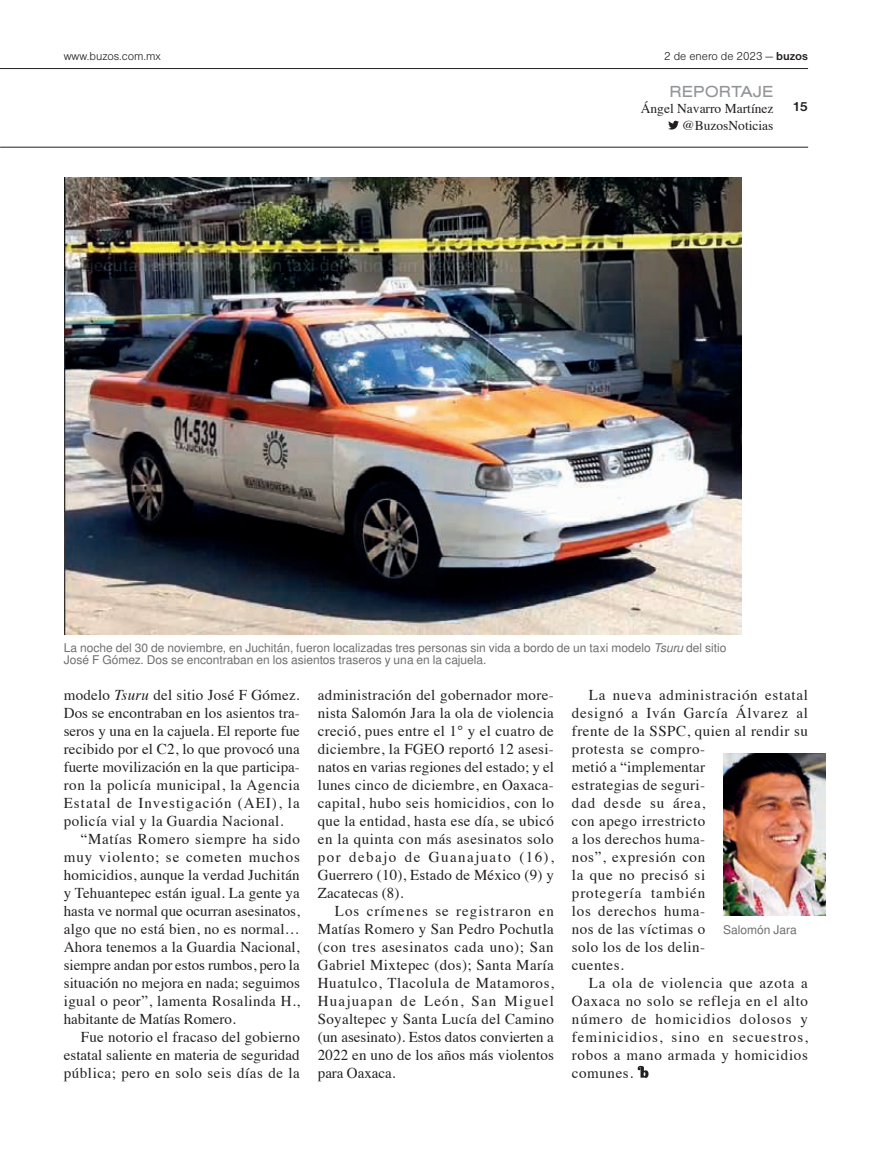
<style>
.page{position:relative;width:893px;height:1149px;background:#fff}
.page>*{position:absolute;margin:0;border:0;box-sizing:border-box;transform-origin:0 0}
.t1{font:16.5px "Nimbus San T Regu Exte";color:#939598}
.t2{font:15px/18px "Times";letter-spacing:.035em;color:#231f20;text-align:justify}
.t3{font:13.5px/16.2px "Times";color:#231f20;text-align:right}
.t4{font:700 13.5px "Nimbus Sans DOT";color:#231f20}
.t5{font:12px/12px "Nimbus San L";color:#6c6d70}
.t6{font:12px "Nimbus Sans DOT Ligh";color:#231f20}
.s1{font-family:"Nimbus Sans DOT";font-weight:700}
.s2{font-style:italic}
</style>
<div class="page">
<svg style="left:668px;top:121px;width:11px;height:8px"></svg>
<hr style="left:0;top:147px;width:808px;height:1px;background:#231f20">
<hr style="left:0;top:68px;width:808px;height:1px;background:#231f20">
<img style="left:64px;top:177px;width:677px;height:457px">
<svg style="left:638px;top:1065px;width:10px;height:12px"></svg>
<img style="left:723px;top:753px;width:103px;height:162px">
<p class="t6" style="left:64px;top:50px;width:99px">www.buzos.com.mx</p>
<p class="t6" style="left:664px;top:50px;width:145px">2 de enero de 2023 — <span class="s1">buzos</span></p>
<p class="t1" style="left:670px;top:82px;width:105px">REPORTAJE</p>
<p class="t3" style="left:641px;top:99px;width:134px">Ángel Navarro Martínez @BuzosNoticias</p>
<p class="t4" style="left:792px;top:99px;width:17px">15</p>
<p class="t5" style="left:64px;top:640px;width:664px">La noche del 30 de noviembre, en Juchitán, fueron localizadas tres personas sin vida a bordo de un taxi modelo <span class="s2">Tsuru</span> del sitio<br>José F Gómez. Dos se encontraban en los asientos traseros y una en la cajuela.</p>
<p class="t2" style="left:64px;top:684px;width:238px">modelo <span class="s2">Tsuru</span> del sitio José F Gómez.<br>Dos se encontraban en los asientos tra&shy;seros y una en la cajuela. El reporte fue recibido por el C2, lo que provocó una fuerte movilización en la que participa&shy;ron la policía municipal, la Agencia Estatal de Investigación (AEI), la policía vial y la Guardia Nacional.</p>
<p class="t2" style="left:64px;top:828px;width:238px;text-indent:17px">“Matías Romero siempre ha sido muy violento; se cometen muchos homicidios, aunque la verdad Juchitán y Tehuantepec están igual. La gente ya hasta ve normal que ocurran asesinatos, algo que no está bien, no es normal… Ahora tenemos a la Guardia Nacional, siempre andan por estos rumbos, pero la situación no mejora en nada; seguimos igual o peor”, lamenta Rosalinda H., habitante de Matías Romero.</p>
<p class="t2" style="left:64px;top:1026px;width:238px;text-indent:17px">Fue notorio el fracaso del gobierno estatal saliente en materia de seguridad pública; pero en solo seis días de la</p>
<p class="t2" style="left:318px;top:684px;width:238px">administración del gobernador more&shy;nista Salomón Jara la ola de violencia creció, pues entre el 1° y el cuatro de diciembre, la FGEO reportó 12 asesi&shy;natos en varias regiones del estado; y el lunes cinco de diciembre, en Oaxaca&shy;capital, hubo seis homicidios, con lo que la entidad, hasta ese día, se ubicó en la quinta con más asesinatos solo por debajo de Guanajuato (16), Guerrero (10), Estado de México (9) y Zacatecas (8).</p>
<p class="t2" style="left:318px;top:900px;width:238px;text-indent:17px">Los crímenes se registraron en Matías Romero y San Pedro Pochutla (con tres asesinatos cada uno); San Gabriel Mixtepec (dos); Santa María Huatulco, Tlacolula de Matamoros, Huajuapan de León, San Miguel Soyaltepec y Santa Lucía del Camino (un asesinato). Estos datos convierten a 2022 en uno de los años más violentos para Oaxaca.</p>
<p class="t2" style="left:572px;top:684px;width:238px;text-align:left;text-indent:17px">La nueva administración estatal designó a Iván García Álvarez al frente de la SSPC, quien al rendir su protesta se compro-<br>metió a “implementar<br>estrategias de seguri-<br>dad desde su área,<br>con apego irrestricto<br>a los derechos huma-<br>nos”, expresión con<br>la que no precisó si<br>protegería también<br>los derechos huma-<br>nos de las víctimas o<br>solo los de los delin-<br>cuentes.</p>
<p class="t2" style="left:572px;top:972px;width:238px;text-indent:17px">La ola de violencia que azota a Oaxaca no solo se refleja en el alto número de homicidios dolosos y feminicidios, sino en secuestros, robos a mano armada y homicidios comunes.</p>
<p class="t5" style="left:723px;top:922px;width:75px">Salomón Jara</p>
</div>
